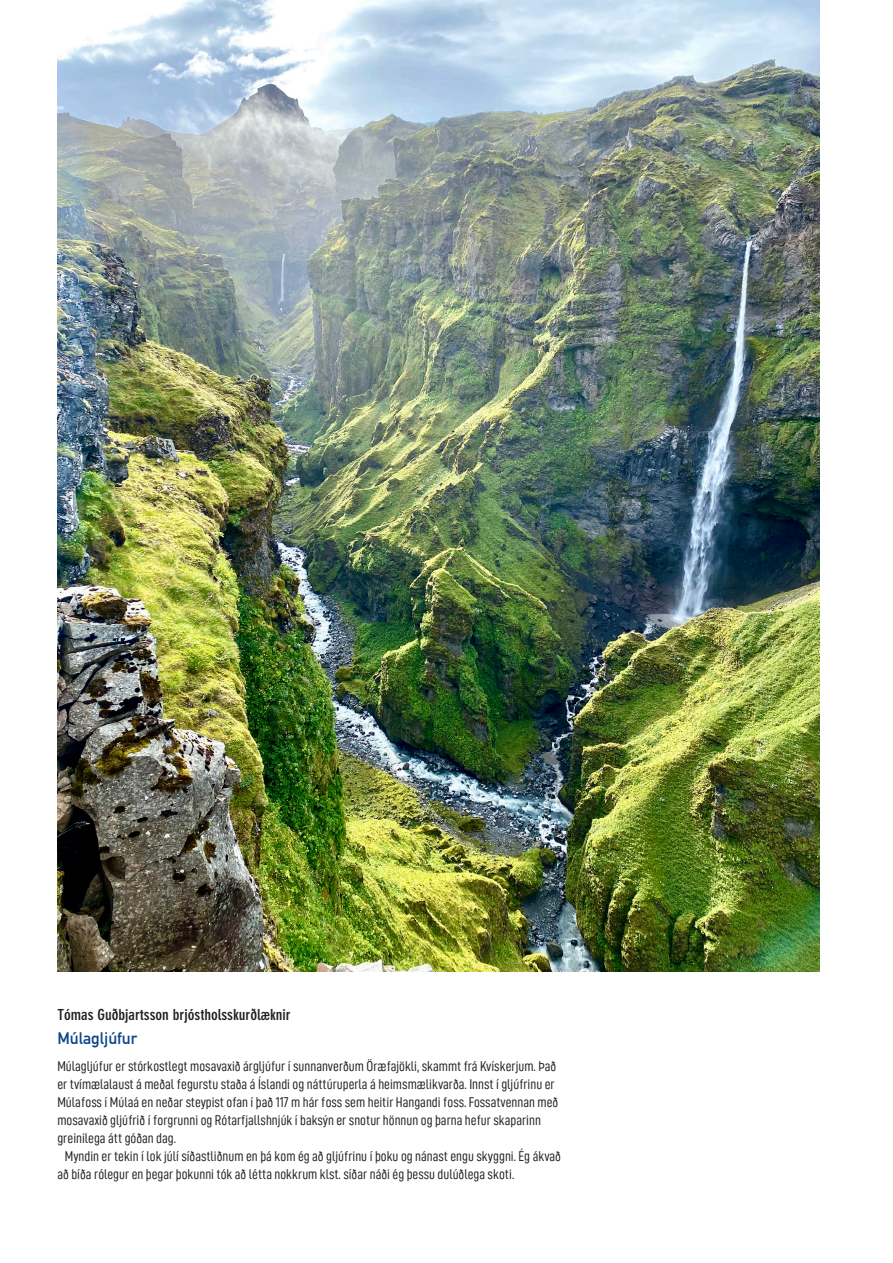
<style>
.page{position:relative;width:893px;height:1263px;background:#fff}
.page>*{position:absolute;margin:0;border:0;box-sizing:border-box;transform-origin:0 0}
.t1{font:16.5px "DIN Mittelschrift";color:#0c4589}
.t2{font:700 condensed 15px "DIN Neuzeit Grotesk";color:#231f20;scale:1.1 1}
.t3{font:14.25px "D DIN Condensed";color:#231f20}
</style>
<div class="page">
<img style="left:57px;top:0;width:762px;height:972px">
<p class="t2" style="left:57px;top:1006px;width:214px">Tómas Guðbjartsson brjóstholsskurðlæknir</p>
<p class="t1" style="left:57px;top:1029px;width:81px">Múlagljúfur</p>
<p class="t3" style="left:57px;top:1058px;width:500px">Múlagljúfur er stórkostlegt mosavaxið árgljúfur í sunnanverðum Öræfajökli, skammt frá Kvískerjum. Það</p>
<p class="t3" style="left:57px;top:1076px;width:499px">er tvímælalaust á meðal fegurstu staða á Íslandi og náttúruperla á heimsmælikvarða. Innst í gljúfrinu er</p>
<p class="t3" style="left:57px;top:1094px;width:502px">Múlafoss í Múlaá en neðar steypist ofan í það 117 m hár foss sem heitir Hangandi foss. Fossatvennan með</p>
<p class="t3" style="left:57px;top:1112px;width:485px">mosavaxið gljúfrið í forgrunni og Rótarfjallshnjúk í baksýn er snotur hönnun og þarna hefur skaparinn</p>
<p class="t3" style="left:57px;top:1130px;width:120px">greinilega átt góðan dag.</p>
<p class="t3" style="left:65px;top:1148px;width:498px">Myndin er tekin í lok júlí síðastliðnum en þá kom ég að gljúfrinu í þoku og nánast engu skyggni. Ég ákvað</p>
<p class="t3" style="left:57px;top:1166px;width:458px">að bíða rólegur en þegar þokunni tók að létta nokkrum klst. síðar náði ég þessu dulúðlega skoti.</p>
</div>
